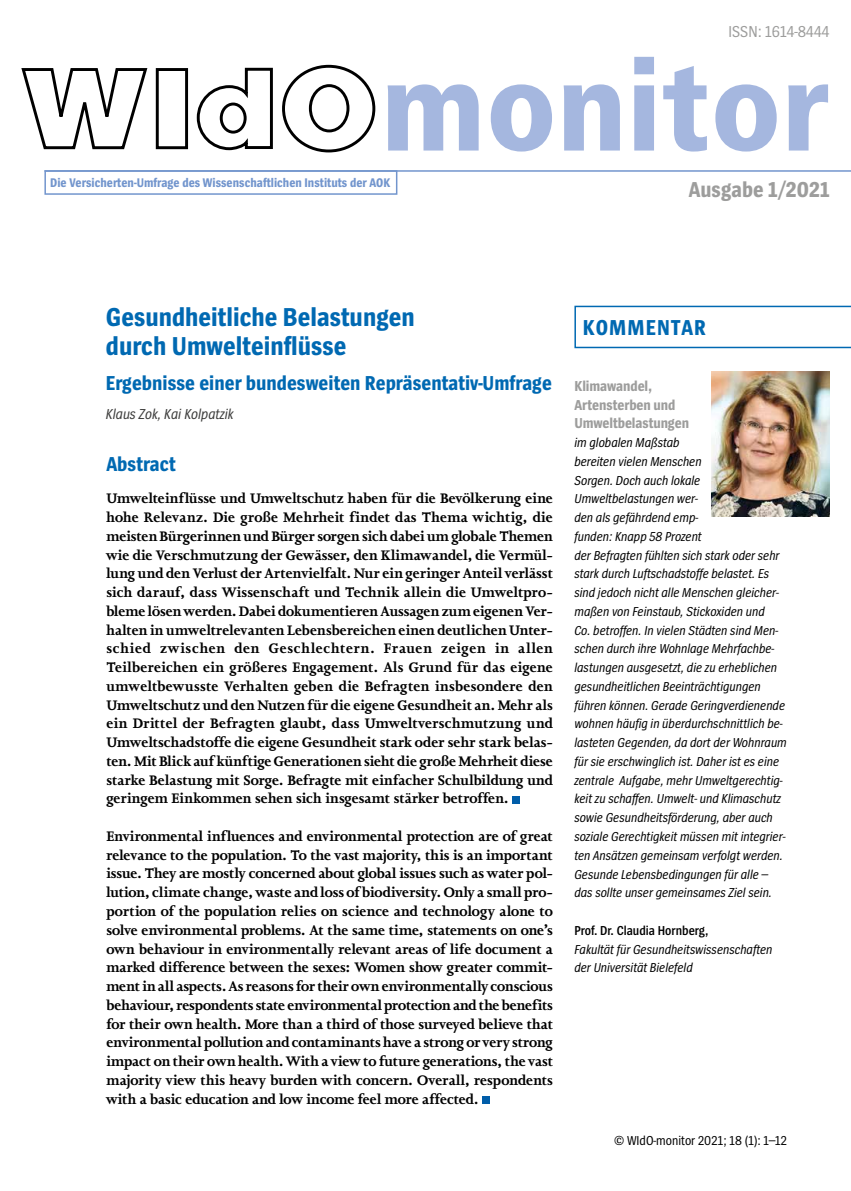
<style>
.page{position:relative;width:851px;height:1191px;background:#fff}
.page>*{position:absolute;margin:0;border:0;box-sizing:border-box;transform-origin:0 0}
.t1{font:700 27px/28.5px "Spiegel Cd";color:#0069b2}
.t2{font:700 22.5px "Spiegel Cd";color:#9d9d9c}
.t3{font:700 22.5px "Spiegel Cd";letter-spacing:.05em;color:#0069b2}
.t4{font:700 21px "Spiegel Cd";color:#0069b2}
.t5{font:16.5px "Spiegel Cd";color:#9d9d9c}
.t6{font:700 15.9px/18.8px "Joanna MT Pro";letter-spacing:-.015em;color:#000;text-align:justify}
.t7{font:700 15px/18.8px "Spiegel Cd";letter-spacing:-.01em;color:#9d9d9c}
.t8{font:italic 15px "Spiegel Cd";color:#3c3c3b}
.t9{font:italic 13.5px/18.8px "Spiegel Cd";color:#000}
.t10{font:13.5px "Spiegel Cd";color:#000}
.t11{font:600 13.5px "Spiegel Cd";color:#000}
.t12{font:700 13.05px "Spiegel Cd";color:#7295cd}
</style>
<div class="page">
<svg style="left:574px;top:306px;width:276px;height:42px"></svg>
<div style="left:44px;top:170px;width:353px;height:25px;border:2px solid #7295cd"></div>
<hr style="left:44px;top:170px;width:806px;height:2px;background:#7295cd">
<svg style="left:21px;top:64px;width:355px;height:88px"></svg>
<svg style="left:387px;top:84px;width:91px;height:66px"></svg>
<svg style="left:490px;top:84px;width:62px;height:67px"></svg>
<svg style="left:563px;top:84px;width:56px;height:66px"></svg>
<svg style="left:634px;top:57px;width:20px;height:93px;background:#b0c0e3"></svg>
<svg style="left:663px;top:66px;width:43px;height:85px"></svg>
<svg style="left:715px;top:84px;width:61px;height:67px"></svg>
<svg style="left:788px;top:84px;width:39px;height:66px"></svg>
<div style="left:512px;top:795px;width:8px;height:8px;background:#005da9"></div>
<div style="left:482px;top:1095px;width:7px;height:8px;background:#005da9"></div>
<img style="left:711px;top:372px;width:118px;height:144px">
<p class="t5" style="left:728px;top:22px;width:103px">ISSN: 1614-8444</p>
<p class="t12" style="left:50px;top:175px;width:341px">Die Versicherten-Umfrage des Wissenschaftlichen Instituts der AOK</p>
<h2 class="t2" style="left:688px;top:177px;width:142px">Ausgabe 1/2021</h2>
<h1 class="t1" style="left:106px;top:303px;width:310px">Gesundheitliche Belastungen durch Umwelteinflüsse</h1>
<h3 class="t4" style="left:106px;top:372px;width:447px">Ergebnisse einer bundesweiten Repräsentativ-Umfrage</h3>
<p class="t8" style="left:106px;top:405px;width:129px">Klaus Zok, Kai Kolpatzik</p>
<h3 class="t4" style="left:106px;top:453px;width:71px">Abstract</h3>
<p class="t6" style="left:106px;top:489px;width:448px">Umwelteinflüsse und Umweltschutz haben für die Bevölkerung eine hohe Relevanz. Die große Mehrheit findet das Thema wichtig, die meisten Bürgerinnen und Bürger sorgen sich dabei um globale Themen wie die Verschmutzung der Gewässer, den Klimawandel, die Vermül&shy;lung und den Verlust der Artenvielfalt. Nur ein geringer Anteil verlässt sich darauf, dass Wissenschaft und Technik allein die Umweltpro&shy;bleme lösen werden. Dabei dokumentieren Aussagen zum eigenen Ver&shy;halten in umweltrelevanten Lebensbereichen einen deutlichen Unter&shy;schied zwischen den Geschlechtern. Frauen zeigen in allen Teilbereichen ein größeres Engagement. Als Grund für das eigene umweltbewusste Verhalten geben die Befragten insbesondere den Umweltschutz und den Nutzen für die eigene Gesundheit an. Mehr als ein Drittel der Befragten glaubt, dass Umweltverschmutzung und Umweltschadstoffe die eigene Gesundheit stark oder sehr stark belas&shy;ten. Mit Blick auf künftige Generationen sieht die große Mehrheit diese starke Belastung mit Sorge. Befragte mit einfacher Schulbildung und geringem Einkommen sehen sich insgesamt stärker betroffen.</p>
<p class="t6" style="left:106px;top:826px;width:448px">Environmental influences and environmental protection are of great relevance to the population. To the vast majority, this is an important issue. They are mostly concerned about global issues such as water pol&shy;lution, climate change, waste and loss of biodiversity. Only a small pro&shy;portion of the population relies on science and technology alone to solve environmental problems. At the same time, statements on one’s own behaviour in environmentally relevant areas of life document a marked difference between the sexes: Women show greater commit&shy;ment in all aspects. As reasons for their own environmentally conscious behaviour, respondents state environmental protection and the benefits for their own health. More than a third of those surveyed believe that environmental pollution and contaminants have a strong or very strong impact on their own health. With a view to future generations, the vast majority view this heavy burden with concern. Overall, respondents with a basic education and low income feel more affected.</p>
<h2 class="t3" style="left:583px;top:315px;width:124px">KOMMENTAR</h2>
<p class="t7" style="left:574px;top:376px;width:116px">Klimawandel,<br>Artensterben und<br>Umweltbelastungen</p>
<p class="t9" style="left:574px;top:433px;width:214px">im globalen Maßstab<br>bereiten vielen Menschen<br>Sorgen. Doch auch lokale Umweltbelastungen wer-<br>den als gefährdend emp-<br>funden: Knapp 58 Prozent<br>der Befragten fühlten sich stark oder sehr stark durch Luftschadstoffe belastet. Es sind jedoch nicht alle Menschen gleicher&shy;maßen von Feinstaub, Stickoxiden und<br>Co. betroffen. In vielen Städten sind Men&shy;schen durch ihre Wohnlage Mehrfachbe&shy;lastungen ausgesetzt, die zu erheblichen gesundheitlichen Beeinträchtigungen führen können. Gerade Geringverdienende wohnen häufig in überdurchschnittlich be&shy;lasteten Gegenden, da dort der Wohnraum für sie erschwinglich ist. Daher ist es eine zentrale Aufgabe, mehr Umweltgerechtig&shy;keit zu schaffen. Umwelt- und Klimaschutz sowie Gesundheitsförderung, aber auch soziale Gerechtigkeit müssen mit integrier&shy;ten Ansätzen gemeinsam verfolgt werden.<br>Gesunde Lebensbedingungen für alle – das sollte unser gemeinsames Ziel sein.</p>
<p class="t11" style="left:574px;top:923px;width:135px">Prof. Dr. Claudia Hornberg,</p>
<p class="t9" style="left:574px;top:939px;width:199px">Fakultät für Gesundheitswissenschaften der Universität Bielefeld</p>
<p class="t10" style="left:614px;top:1133px;width:174px">© WIdO-monitor 2021; 18 (1): 1–12</p>
</div>
